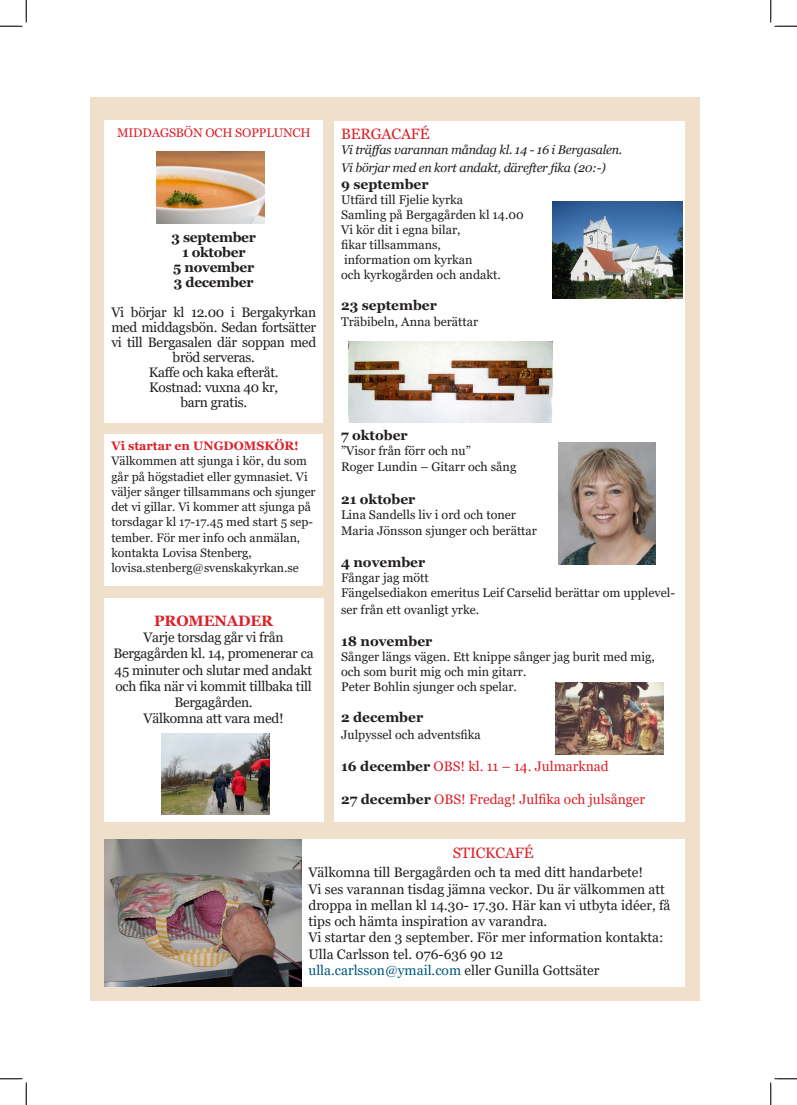
<style>
.page{position:relative;width:797px;height:1105px;background:#fff}
.page>*{position:absolute;margin:0;border:0;box-sizing:border-box;transform-origin:0 0}
._03_rubrik_H3_bold{font:15px "Georgia";letter-spacing:-.01em;color:#da2128}
._13_Citat{font:700 15px "Georgia";letter-spacing:-.01em;color:#da2128}
._13_Citat-2{font:13.75px/16.2px "Georgia";color:#231f20}
._03_rubrik_H3_bold-2{font:13.75px/15px "Georgia";letter-spacing:-.02em;color:#231f20;text-align:center}
._13_Citat-3{font:13.75px/16.2px "Georgia";letter-spacing:-.02em;color:#231f20;text-align:center}
._03_rubrik_H3_bold-3{font:13.75px "Georgia";color:#da2128}
._03_rubrik_H3_bold-4{font:700 13.75px "Georgia";color:#231f20}
.t1{font:13.75px "Georgia";color:#005a82}
._03_rubrik_H3_bold-5{font:700 13.75px "Georgia";letter-spacing:-.02em;color:#231f20}
._03_rubrik_H3_bold-6{font:12.5px/16.2px "Georgia";color:#231f20}
._03_rubrik_H3_bold-7{font:italic 12.5px "Georgia";letter-spacing:-.02em;color:#231f20}
._03_rubrik_H3_bold-8{font:12.5px "Georgia";letter-spacing:-.01em;color:#da2128}
.t2{font:12.25px/15.2px "Georgia";color:#231f20}
.t3{font:700 12.25px "Georgia";color:#da2128}
.s1{font-weight:700;color:#231f20}
.s2{color:#231f20}
</style>
<div class="page">
<div style="left:90px;top:97px;width:609px;height:904px;background:#f0dfca"></div>
<div style="left:105px;top:121px;width:218px;height:302px;background:#fff"></div>
<div style="left:301px;top:839px;width:383px;height:148px;background:#fff"></div>
<div style="left:334px;top:121px;width:350px;height:701px;background:#fff"></div>
<div style="left:104px;top:598px;width:219px;height:224px;background:#fff"></div>
<img style="left:348px;top:342px;width:204px;height:81px">
<img style="left:558px;top:442px;width:97px;height:122px">
<img style="left:555px;top:682px;width:109px;height:73px">
<img style="left:552px;top:201px;width:131px;height:98px">
<img style="left:105px;top:839px;width:196px;height:147px">
<img style="left:161px;top:733px;width:108px;height:82px">
<img style="left:156px;top:152px;width:108px;height:72px">
<div style="left:104px;top:434px;width:219px;height:151px;background:#fff"></div>
<svg style="left:0;top:0;width:27px;height:27px"></svg>
<svg style="left:0;top:1078px;width:27px;height:27px"></svg>
<svg style="left:770px;top:0;width:27px;height:27px"></svg>
<svg style="left:770px;top:1078px;width:27px;height:27px"></svg>
<p class="_03_rubrik_H3_bold-8" style="left:117px;top:126px;width:195px">MIDDAGSBÖN OCH SOPPLUNCH</p>
<p class="_03_rubrik_H3_bold-5" style="left:171px;top:229px;width:86px">3 september</p>
<p class="_03_rubrik_H3_bold-5" style="left:182px;top:244px;width:65px">1 oktober</p>
<p class="_03_rubrik_H3_bold-5" style="left:173px;top:259px;width:83px">5 november</p>
<p class="_03_rubrik_H3_bold-5" style="left:174px;top:274px;width:81px">3 december</p>
<p class="_03_rubrik_H3_bold-2" style="left:111px;top:305px;width:206px">Vi börjar kl 12.00 i Bergakyrkan med middagsbön. Sedan fortsätter vi till Bergasalen där soppan med bröd serveras.</p>
<p class="_03_rubrik_H3_bold-2" style="left:149px;top:365px;width:131px">Kaffe och kaka efteråt.</p>
<p class="_03_rubrik_H3_bold-2" style="left:149px;top:380px;width:130px">Kostnad: vuxna 40 kr,</p>
<p class="_03_rubrik_H3_bold-2" style="left:180px;top:395px;width:68px">barn gratis.</p>
<p class="t3" style="left:111px;top:438px;width:189px">Vi startar en UNGDOMSKÖR!</p>
<p class="t2" style="left:111px;top:454px;width:206px">Välkommen att sjunga i kör, du som går på högstadiet eller gymnasiet. Vi väljer sånger tillsammans och sjunger det vi gillar. Vi kommer att sjunga på torsdagar kl 17-17.45 med start 5 sep&shy;tember. För mer info och anmälan, kontakta Lovisa Stenberg,</p>
<p class="t2" style="left:111px;top:560px;width:189px">lovisa.stenberg@svenskakyrkan.se</p>
<p class="_13_Citat" style="left:154px;top:611px;width:120px">PROMENADER</p>
<p class="_13_Citat-3" style="left:113px;top:629px;width:202px">Varje torsdag går vi från<br>Bergagården kl. 14, promenerar ca<br>45 minuter och slutar med andakt och fika när vi kommit tillbaka till<br>Bergagården.</p>
<p class="_13_Citat-3" style="left:143px;top:711px;width:142px">Välkomna att vara med!</p>
<p class="_03_rubrik_H3_bold" style="left:341px;top:125px;width:90px">BERGACAFÉ</p>
<p class="_03_rubrik_H3_bold-7" style="left:341px;top:142px;width:283px">Vi träffas varannan måndag kl. 14 - 16 i Bergasalen.</p>
<p class="_03_rubrik_H3_bold-7" style="left:341px;top:160px;width:266px">Vi börjar med en kort andakt, därefter fika (20:-)</p>
<p class="_03_rubrik_H3_bold-4" style="left:341px;top:175px;width:89px">9 september</p>
<p class="_03_rubrik_H3_bold-6" style="left:341px;top:191px;width:124px">Utfärd till Fjelie kyrka</p>
<p class="_03_rubrik_H3_bold-6" style="left:341px;top:206px;width:184px">Samling på Bergagården kl 14.00</p>
<p class="_03_rubrik_H3_bold-6" style="left:341px;top:221px;width:121px">Vi kör dit i egna bilar,</p>
<p class="_03_rubrik_H3_bold-6" style="left:341px;top:236px;width:101px">fikar tillsammans,</p>
<p class="_03_rubrik_H3_bold-6" style="left:344px;top:251px;width:130px">information om kyrkan</p>
<p class="_03_rubrik_H3_bold-6" style="left:341px;top:266px;width:161px">och kyrkogården och andakt.</p>
<p class="_03_rubrik_H3_bold-4" style="left:341px;top:296px;width:97px">23 september</p>
<p class="_03_rubrik_H3_bold-6" style="left:341px;top:314px;width:139px">Träbibeln, Anna berättar</p>
<p class="_03_rubrik_H3_bold-4" style="left:341px;top:426px;width:68px">7 oktober</p>
<p class="_03_rubrik_H3_bold-6" style="left:341px;top:443px;width:131px">”Visor från förr och nu”</p>
<p class="_03_rubrik_H3_bold-6" style="left:341px;top:459px;width:177px">Roger Lundin – Gitarr och sång</p>
<p class="_03_rubrik_H3_bold-4" style="left:341px;top:490px;width:76px">21 oktober</p>
<p class="_03_rubrik_H3_bold-6" style="left:341px;top:506px;width:176px">Lina Sandells liv i ord och toner</p>
<p class="_03_rubrik_H3_bold-6" style="left:341px;top:523px;width:197px">Maria Jönsson sjunger och berättar</p>
<p class="_03_rubrik_H3_bold-4" style="left:341px;top:554px;width:86px">4 november</p>
<p class="_03_rubrik_H3_bold-6" style="left:341px;top:570px;width:89px">Fångar jag mött</p>
<p class="_03_rubrik_H3_bold-6" style="left:341px;top:585px;width:335px">Fängelsediakon emeritus Leif Carselid berättar om upplevel&shy;ser från ett ovanligt yrke.</p>
<p class="_03_rubrik_H3_bold-4" style="left:341px;top:632px;width:93px">18 november</p>
<p class="_03_rubrik_H3_bold-6" style="left:341px;top:649px;width:315px">Sånger längs vägen. Ett knippe sånger jag burit med mig,</p>
<p class="_03_rubrik_H3_bold-6" style="left:341px;top:664px;width:187px">och som burit mig och min gitarr.</p>
<p class="_03_rubrik_H3_bold-6" style="left:341px;top:679px;width:177px">Peter Bohlin sjunger och spelar.</p>
<p class="_03_rubrik_H3_bold-4" style="left:341px;top:709px;width:84px">2 december</p>
<p class="_03_rubrik_H3_bold-6" style="left:341px;top:726px;width:141px">Julpyssel och adventsfika</p>
<p class="_03_rubrik_H3_bold-3" style="left:341px;top:758px;width:269px"><span class="s1">16 december</span> OBS! kl. 11 – 14. Julmarknad</p>
<p class="_03_rubrik_H3_bold-3" style="left:341px;top:790px;width:305px"><span class="s1">27 december</span> OBS! Fredag! Julfika och julsånger</p>
<p class="_03_rubrik_H3_bold" style="left:452px;top:843px;width:82px">STICKCAFÉ</p>
<p class="_13_Citat-2" style="left:308px;top:865px;width:336px">Välkomna till Bergagården och ta med ditt handarbete!</p>
<p class="_13_Citat-2" style="left:308px;top:881px;width:363px">Vi ses varannan tisdag jämna veckor. Du är välkommen att droppa in mellan kl 14.30- 17.30. Här kan vi utbyta idéer, få tips och hämta inspiration av varandra.</p>
<p class="_13_Citat-2" style="left:308px;top:930px;width:356px">Vi startar den 3 september. För mer information kontakta:</p>
<p class="_13_Citat-2" style="left:308px;top:946px;width:196px">Ulla Carlsson tel. 076-636 90 12</p>
<p class="t1" style="left:308px;top:962px;width:292px">ulla.carlsson@ymail.com <span class="s2">eller Gunilla Gottsäter</span></p>
</div>
